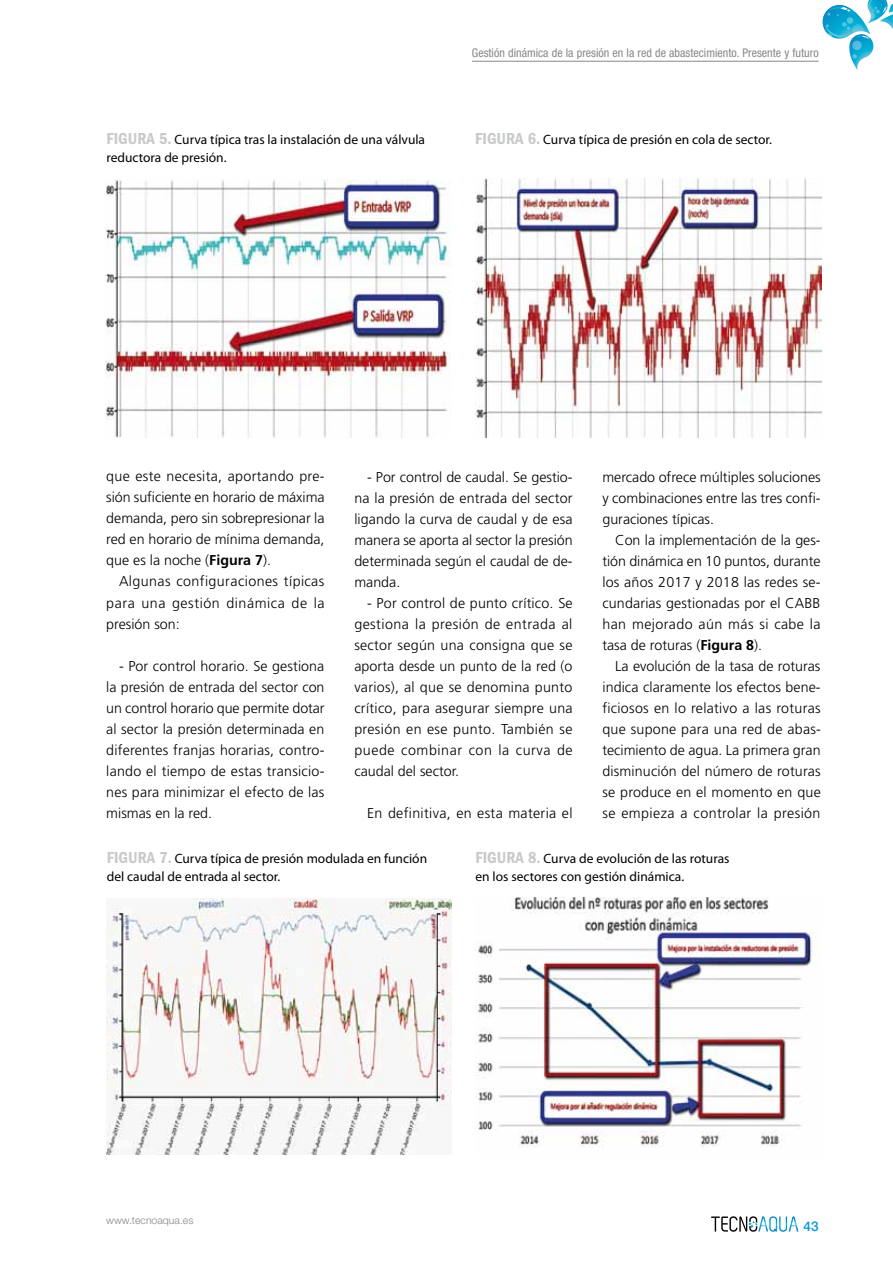
<style>
.page{position:relative;width:893px;height:1263px;background:#fff}
.page>*{position:absolute;margin:0;border:0;box-sizing:border-box;transform-origin:0 0}
.t1{font:300 14.25px/21px "Frutiger";letter-spacing:.01em;color:#000;text-align:justify}
.t2{font:13.5px/18px "Myriad Pro";color:#000}
.t3{font:500 13.5px "Helvetica Neue LT Std";color:#0098d4}
.t4{font:condensed 12px "Helvetica Neue LT Std";color:#87888a}
.t5{font:300 10.5px "Helvetica Neue LT Std";color:#87888a}
.s1{font-family:"Franklin Gothic";font-weight:600;font-stretch:condensed;font-size:16.5px;color:#c8c9ca}
.s2{font-weight:700}
</style>
<div class="page">
<hr style="left:472px;top:61px;width:347px;height:1px;background:#87888a">
<svg style="left:711px;top:1216px;width:87px;height:16px"></svg>
<svg style="left:822px;top:0;width:71px;height:70px"></svg>
<img style="left:106px;top:180px;width:345px;height:258px">
<img style="left:475px;top:178px;width:346px;height:259px">
<img style="left:106px;top:899px;width:345px;height:255px">
<img style="left:475px;top:897px;width:344px;height:250px">
<p class="t4" style="left:472px;top:46px;width:348px">Gestión dinámica de la presión en la red de abastecimiento. Presente y futuro</p>
<p class="t2" style="left:107px;top:130px;width:320px"><span class="s1">FIGURA 5.</span> Curva típica tras la instalación de una válvula reductora de presión.</p>
<p class="t2" style="left:475px;top:130px;width:298px"><span class="s1">FIGURA 6.</span> Curva típica de presión en cola de sector.</p>
<p class="t1" style="left:106px;top:466px;width:220px">que este necesita, aportando pre&shy;sión suficiente en horario de máxima demanda, pero sin sobrepresionar la red en horario de mínima demanda, que es la noche (<span class="s2">Figura 7</span>).</p>
<p class="t1" style="left:106px;top:571px;width:220px;text-indent:13px">Algunas configuraciones típicas para una gestión dinámica de la presión son:</p>
<p class="t1" style="left:106px;top:655px;width:220px;text-indent:13px">- Por control horario. Se gestiona la presión de entrada del sector con un control horario que permite dotar al sector la presión determinada en diferentes franjas horarias, contro&shy;lando el tiempo de estas transicio&shy;nes para minimizar el efecto de las mismas en la red.</p>
<p class="t1" style="left:354px;top:466px;width:220px;text-indent:13px">- Por control de caudal. Se gestio&shy;na la presión de entrada del sector ligando la curva de caudal y de esa manera se aporta al sector la presión determinada según el caudal de de&shy;manda.</p>
<p class="t1" style="left:354px;top:592px;width:220px;text-indent:13px">- Por control de punto crítico. Se gestiona la presión de entrada al sector según una consigna que se aporta desde un punto de la red (o varios), al que se denomina punto crítico, para asegurar siempre una presión en ese punto. También se puede combinar con la curva de caudal del sector.</p>
<p class="t1" style="left:367px;top:802px;width:207px">En definitiva, en esta materia el</p>
<p class="t1" style="left:602px;top:466px;width:220px">mercado ofrece múltiples soluciones y combinaciones entre las tres confi&shy;guraciones típicas.</p>
<p class="t1" style="left:602px;top:529px;width:220px;text-indent:13px">Con la implementación de la ges&shy;tión dinámica en 10 puntos, durante los años 2017 y 2018 las redes se&shy;cundarias gestionadas por el CABB han mejorado aún más si cabe la tasa de roturas (<span class="s2">Figura 8</span>).</p>
<p class="t1" style="left:602px;top:655px;width:220px;text-indent:13px">La evolución de la tasa de roturas indica claramente los efectos bene&shy;ficiosos en lo relativo a las roturas que supone para una red de abas&shy;tecimiento de agua. La primera gran disminución del número de roturas se produce en el momento en que se empieza a controlar la presión</p>
<p class="t2" style="left:107px;top:849px;width:322px"><span class="s1">FIGURA 7.</span> Curva típica de presión modulada en función del caudal de entrada al sector.</p>
<p class="t2" style="left:475px;top:849px;width:256px"><span class="s1">FIGURA 8.</span> Curva de evolución de las roturas en los sectores con gestión dinámica.</p>
<p class="t5" style="left:106px;top:1213px;width:89px">www.tecnoaqua.es</p>
<p class="t3" style="left:804px;top:1218px;width:17px">43</p>
</div>
